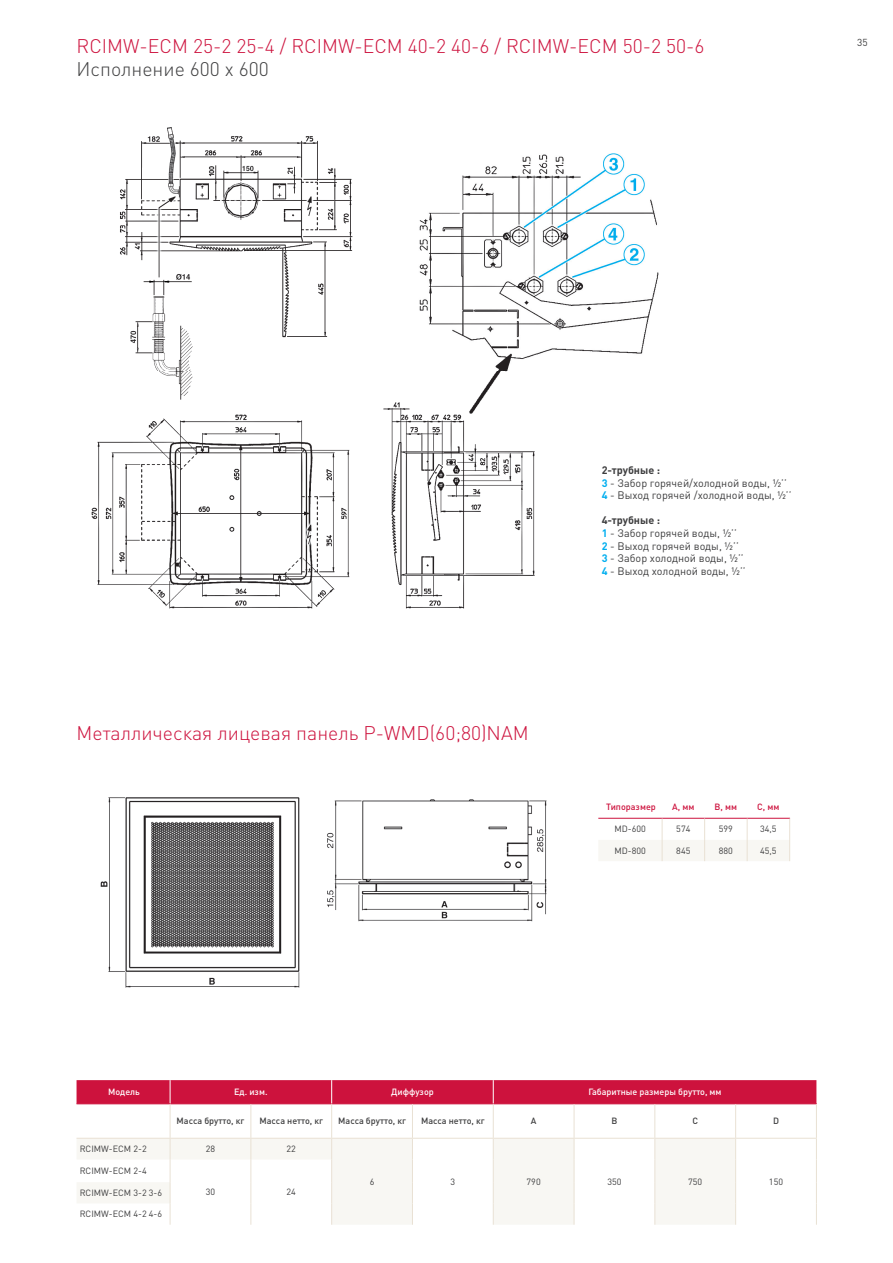
<style>
.page{position:relative;width:893px;height:1263px;background:#fff}
.page>*{position:absolute;margin:0;border:0;box-sizing:border-box;transform-origin:0 0}
.t1{font:300 19.5px "DIN Pro";color:#cd123d}
.t2{font:300 19.5px "DIN Pro";color:#3e3e3f}
.t3{font:10.8px/12.6px "DIN Pro";color:#3e3e3f}
.t4{font:10.05px "DIN Pro";color:#3e3e3f}
.t5{font:9px "DIN Pro";color:#3e3e3f}
.t6{font:500 9px "DIN Pro";color:#3e3e3f}
.t7{font:500 9px "DIN Pro";color:#fff}
.t8{font:500 9px "DIN Pro";color:#cd123d}
.s1{font-weight:700}
.s2{font-weight:700;color:#00aeef}
</style>
<div class="page">
<hr style="left:662px;top:818px;width:43px;height:1px;background:#cd123d">
<hr style="left:705px;top:818px;width:42px;height:1px;background:#cd123d">
<hr style="left:747px;top:818px;width:43px;height:1px;background:#cd123d">
<hr style="left:598px;top:818px;width:64px;height:1px;background:#cd123d">
<svg style="left:599px;top:819px;width:191px;height:42px"></svg>
<svg style="left:77px;top:1139px;width:335px;height:86px"></svg>
<hr style="left:736px;top:1103px;width:81px;height:1px;background:#cd123d">
<svg style="left:331px;top:1139px;width:1px;height:86px"></svg>
<svg style="left:412px;top:1139px;width:405px;height:86px"></svg>
<hr style="left:77px;top:1138px;width:93px;height:1px;background:#e9e1d4">
<hr style="left:170px;top:1138px;width:81px;height:1px;background:#e9e1d4">
<hr style="left:251px;top:1138px;width:81px;height:1px;background:#e9e1d4">
<hr style="left:332px;top:1138px;width:80px;height:1px;background:#e9e1d4">
<hr style="left:412px;top:1138px;width:81px;height:1px;background:#e9e1d4">
<hr style="left:493px;top:1138px;width:81px;height:1px;background:#e9e1d4">
<hr style="left:574px;top:1138px;width:81px;height:1px;background:#e9e1d4">
<hr style="left:655px;top:1138px;width:81px;height:1px;background:#e9e1d4">
<hr style="left:736px;top:1138px;width:81px;height:1px;background:#e9e1d4">
<svg style="left:77px;top:1080px;width:739px;height:24px;background:#cd143f"></svg>
<hr style="left:77px;top:1103px;width:93px;height:1px;background:#cd123d">
<hr style="left:170px;top:1104px;width:1px;height:34px;background:#e9e1d4">
<hr style="left:250px;top:1104px;width:1px;height:34px;background:#e9e1d4">
<hr style="left:331px;top:1104px;width:1px;height:34px;background:#e9e1d4">
<hr style="left:412px;top:1104px;width:1px;height:34px;background:#e9e1d4">
<hr style="left:493px;top:1104px;width:1px;height:34px;background:#e9e1d4">
<hr style="left:574px;top:1104px;width:1px;height:34px;background:#e9e1d4">
<hr style="left:654px;top:1104px;width:1px;height:34px;background:#e9e1d4">
<hr style="left:735px;top:1104px;width:1px;height:34px;background:#e9e1d4">
<hr style="left:816px;top:1104px;width:1px;height:34px;background:#e9e1d4">
<svg style="left:170px;top:1139px;width:1px;height:86px"></svg>
<svg style="left:250px;top:1139px;width:1px;height:86px"></svg>
<img style="left:100px;top:797px;width:447px;height:191px">
<img style="left:91px;top:127px;width:568px;height:482px">
<h1 class="t1" style="left:77px;top:33px;width:629px">RCIMW-ECM 25-2 25-4 / RCIMW-ECM 40-2 40-6 / RCIMW-ECM 50-2 50-6</h1>
<h1 class="t2" style="left:77px;top:55px;width:194px">Исполнение 600 x 600</h1>
<p class="t4" style="left:857px;top:35px;width:12px">35</p>
<h1 class="t1" style="left:77px;top:720px;width:454px">Металлическая лицевая панель P-WMD(60;80)NAM</h1>
<p class="t3" style="left:602px;top:463px;width:191px"><span class="s1">2-трубные :<br></span><span class="s2">3</span> - Забор горячей/холодной воды, ½’’<br><span class="s2">4</span> - Выход горячей /холодной воды, ½’’</p>
<p class="t3" style="left:602px;top:514px;width:146px"><span class="s1">4-трубные :<br></span><span class="s2">1</span> - Забор горячей воды, ½’’<br><span class="s2">2</span> - Выход горячей воды, ½’’<br><span class="s2">3</span> - Забор холодной воды, ½’’<br><span class="s2">4</span> - Выход холодной воды, ½’’</p>
<p class="t8" style="left:606px;top:800px;width:51px">Типоразмер</p>
<p class="t8" style="left:672px;top:800px;width:24px">A, мм</p>
<p class="t8" style="left:715px;top:800px;width:24px">B, мм</p>
<p class="t8" style="left:757px;top:800px;width:24px">C, мм</p>
<p class="t5" style="left:614px;top:823px;width:33px">MD-600</p>
<p class="t5" style="left:676px;top:823px;width:16px">574</p>
<p class="t5" style="left:719px;top:823px;width:16px">599</p>
<p class="t5" style="left:760px;top:823px;width:18px">34,5</p>
<p class="t5" style="left:614px;top:844px;width:33px">MD-800</p>
<p class="t5" style="left:676px;top:844px;width:16px">845</p>
<p class="t5" style="left:719px;top:844px;width:16px">880</p>
<p class="t5" style="left:760px;top:844px;width:18px">45,5</p>
<p class="t7" style="left:108px;top:1086px;width:33px">Модель</p>
<p class="t7" style="left:234px;top:1086px;width:35px">Ед. изм.</p>
<p class="t7" style="left:391px;top:1086px;width:44px">Диффузор</p>
<p class="t7" style="left:588px;top:1086px;width:135px">Габаритные размеры брутто, мм</p>
<p class="t6" style="left:177px;top:1115px;width:69px">Масса брутто, кг</p>
<p class="t6" style="left:259px;top:1115px;width:65px">Масса нетто, кг</p>
<p class="t6" style="left:338px;top:1115px;width:69px">Масса брутто, кг</p>
<p class="t6" style="left:421px;top:1115px;width:65px">Масса нетто, кг</p>
<p class="t6" style="left:531px;top:1115px;width:7px">A</p>
<p class="t6" style="left:611px;top:1115px;width:7px">B</p>
<p class="t6" style="left:692px;top:1115px;width:7px">C</p>
<p class="t6" style="left:773px;top:1115px;width:7px">D</p>
<p class="t5" style="left:80px;top:1143px;width:68px">RCIMW-ECM 2-2</p>
<p class="t5" style="left:206px;top:1143px;width:11px">28</p>
<p class="t5" style="left:287px;top:1143px;width:11px">22</p>
<p class="t5" style="left:370px;top:1175px;width:6px">6</p>
<p class="t5" style="left:450px;top:1175px;width:6px">3</p>
<p class="t5" style="left:527px;top:1175px;width:16px">790</p>
<p class="t5" style="left:607px;top:1175px;width:16px">350</p>
<p class="t5" style="left:688px;top:1175px;width:16px">750</p>
<p class="t5" style="left:769px;top:1175px;width:16px">150</p>
<p class="t5" style="left:80px;top:1165px;width:68px">RCIMW-ECM 2-4</p>
<p class="t5" style="left:80px;top:1187px;width:84px">RCIMW-ECM 3-2 3-6</p>
<p class="t5" style="left:206px;top:1186px;width:11px">30</p>
<p class="t5" style="left:287px;top:1186px;width:11px">24</p>
<p class="t5" style="left:80px;top:1208px;width:84px">RCIMW-ECM 4-2 4-6</p>
</div>
